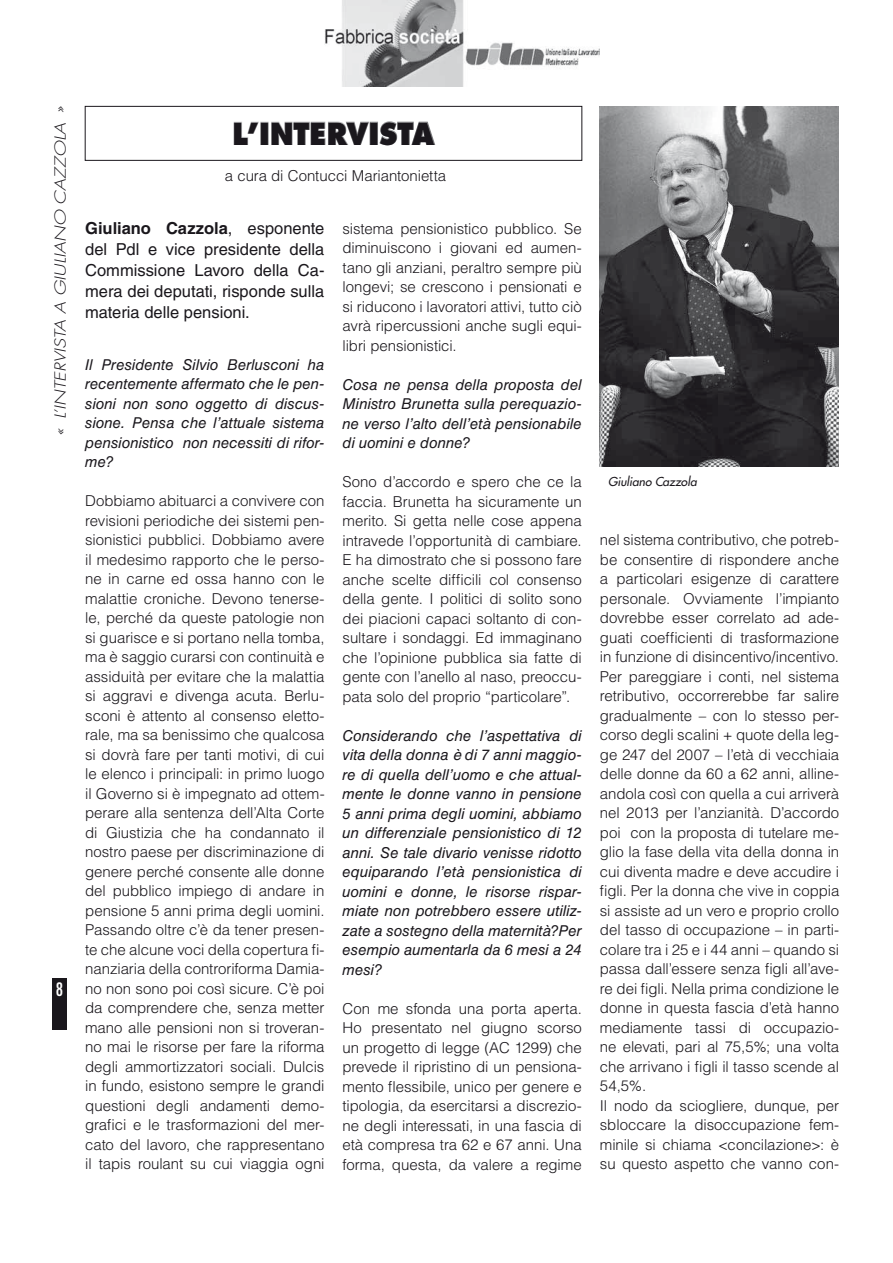
<style>
.page{position:relative;width:893px;height:1263px;background:#fff}
.page>*{position:absolute;margin:0;border:0;box-sizing:border-box;transform-origin:0 0}
.t1{font:800 29.7px "Futura Std";color:#1a171c;scale:.91 1}
.t2{font:condensed 18px "Futura Std";color:#fff}
.t3{font:16.5px/21px "Helvetica LT Std";color:#1a171c;text-align:justify}
.t4{font:300 15px/19.5px "Helvetica LT Std";color:#1a171c;text-align:justify}
.t5{font:italic 15px/19.5px "Helvetica LT Std";color:#1a171c;text-align:justify}
.t6{font:italic 300 15px "Futura Std";color:#1a171c;scale:1.25 1}
.t7{font:italic 500 12px "Futura Std";color:#1a171c}
.s1{font-weight:700}
</style>
<div class="page">
<div style="left:52px;top:978px;width:15px;height:51px;background:#1a171c"></div>
<img style="left:325px;top:0;width:274px;height:86px">
<img style="left:600px;top:106px;width:238px;height:360px">
<svg style="left:234px;top:121px;width:201px;height:25px"></svg>
<div style="left:85px;top:106px;width:497px;height:55px;border:1px solid #1a171c"></div>
<p class="t6" style="left:53px;top:436px;width:266px;rotate:-90deg">« L’INTERVISTA A GIULIANO CAZZOLA »</p>
<p class="t2" style="left:56px;top:979px;width:9px">8</p>
<h1 class="t1" style="left:233px;top:117px;width:223px">L’INTERVISTA</h1>
<p class="t4" style="left:225px;top:167px;width:223px">a cura di Contucci Mariantonietta</p>
<p class="t3" style="left:85px;top:219px;width:241px"><span class="s1">Giuliano Cazzola</span>, esponente del Pdl e vice presidente della Commissione Lavoro della Ca&shy;mera dei deputati, risponde sulla materia delle pensioni.</p>
<p class="t5" style="left:85px;top:356px;width:241px">Il Presidente Silvio Berlusconi ha recentemente affermato che le pen&shy;sioni non sono oggetto di discus&shy;sione. Pensa che l’attuale sistema pensionistico non necessiti di rifor&shy;me?</p>
<p class="t4" style="left:85px;top:493px;width:241px">Dobbiamo abituarci a convivere con revisioni periodiche dei sistemi pen&shy;sionistici pubblici. Dobbiamo avere il medesimo rapporto che le perso&shy;ne in carne ed ossa hanno con le malattie croniche. Devono tenerse&shy;le, perché da queste patologie non si guarisce e si portano nella tomba, ma è saggio curarsi con continuità e assiduità per evitare che la malattia si aggravi e divenga acuta. Berlu&shy;sconi è attento al consenso eletto&shy;rale, ma sa benissimo che qualcosa si dovrà fare per tanti motivi, di cui le elenco i principali: in primo luogo il Governo si è impegnato ad ottem&shy;perare alla sentenza dell’Alta Corte di Giustizia che ha condannato il nostro paese per discriminazione di genere perché consente alle donne del pubblico impiego di andare in pensione 5 anni prima degli uomini.<br>Passando oltre c’è da tener presen&shy;te che alcune voci della copertura fi&shy;nanziaria della controriforma Damia&shy;no non sono poi così sicure. C’è poi da comprendere che, senza metter mano alle pensioni non si troveran&shy;no mai le risorse per fare la riforma degli ammortizzatori sociali. Dulcis in fundo, esistono sempre le grandi questioni degli andamenti demo&shy;grafici e le trasformazioni del mer&shy;cato del lavoro, che rappresentano il tapis roulant su cui viaggia ogni</p>
<p class="t4" style="left:342px;top:220px;width:241px">sistema pensionistico pubblico. Se diminuiscono i giovani ed aumen&shy;tano gli anziani, peraltro sempre più longevi; se crescono i pensionati e si riducono i lavoratori attivi, tutto ciò avrà ripercussioni anche sugli equi&shy;libri pensionistici.</p>
<p class="t5" style="left:342px;top:376px;width:241px">Cosa ne pensa della proposta del Ministro Brunetta sulla perequazio&shy;ne verso l’alto dell’età pensionabile di uomini e donne?</p>
<p class="t4" style="left:342px;top:473px;width:241px">Sono d’accordo e spero che ce la faccia. Brunetta ha sicuramente un merito. Si getta nelle cose appena intravede l’opportunità di cambiare.<br>E ha dimostrato che si possono fare anche scelte difficili col consenso della gente. I politici di solito sono dei piacioni capaci soltanto di con&shy;sultare i sondaggi. Ed immaginano che l’opinione pubblica sia fatte di gente con l’anello al naso, preoccu&shy;pata solo del proprio “particolare”.</p>
<p class="t5" style="left:342px;top:727px;width:241px">Considerando che l’aspettativa di vita della donna è di 7 anni maggio&shy;re di quella dell’uomo e che attual&shy;mente le donne vanno in pensione 5 anni prima degli uomini, abbiamo un differenziale pensionistico di 12 anni. Se tale divario venisse ridotto equiparando l’età pensionistica di uomini e donne, le risorse rispar&shy;miate non potrebbero essere utiliz&shy;zate a sostegno della maternità?Per esempio aumentarla da 6 mesi a 24 mesi?</p>
<p class="t4" style="left:342px;top:1000px;width:241px">Con me sfonda una porta aperta.<br>Ho presentato nel giugno scorso un progetto di legge (AC 1299) che prevede il ripristino di un pensiona&shy;mento flessibile, unico per genere e tipologia, da esercitarsi a discrezio&shy;ne degli interessati, in una fascia di età compresa tra 62 e 67 anni. Una forma, questa, da valere a regime</p>
<p class="t7" style="left:608px;top:475px;width:90px">Giuliano Cazzola</p>
<p class="t4" style="left:600px;top:531px;width:241px;text-align:left">nel sistema contributivo, che potreb&shy;be consentire di rispondere anche a particolari esigenze di carattere personale. Ovviamente l’impianto dovrebbe esser correlato ad ade&shy;guati coefficienti di trasformazione in funzione di disincentivo/incentivo.<br>Per pareggiare i conti, nel sistema retributivo, occorrerebbe far salire gradualmente – con lo stesso per&shy;corso degli scalini + quote della leg&shy;ge 247 del 2007 – l’età di vecchiaia delle donne da 60 a 62 anni, alline&shy;andola così con quella a cui arriverà nel 2013 per l’anzianità. D’accordo poi con la proposta di tutelare me&shy;glio la fase della vita della donna in cui diventa madre e deve accudire i figli. Per la donna che vive in coppia si assiste ad un vero e proprio crollo del tasso di occupazione – in parti&shy;colare tra i 25 e i 44 anni – quando si passa dall’essere senza figli all’ave&shy;re dei figli. Nella prima condizione le donne in questa fascia d’età hanno mediamente tassi di occupazio&shy;ne elevati, pari al 75,5%; una volta che arrivano i figli il tasso scende al 54,5%.<br>Il nodo da sciogliere, dunque, per sbloccare la disoccupazione fem&shy;minile si chiama &lt;concilazione&gt;: è su questo aspetto che vanno con-</p>
</div>
